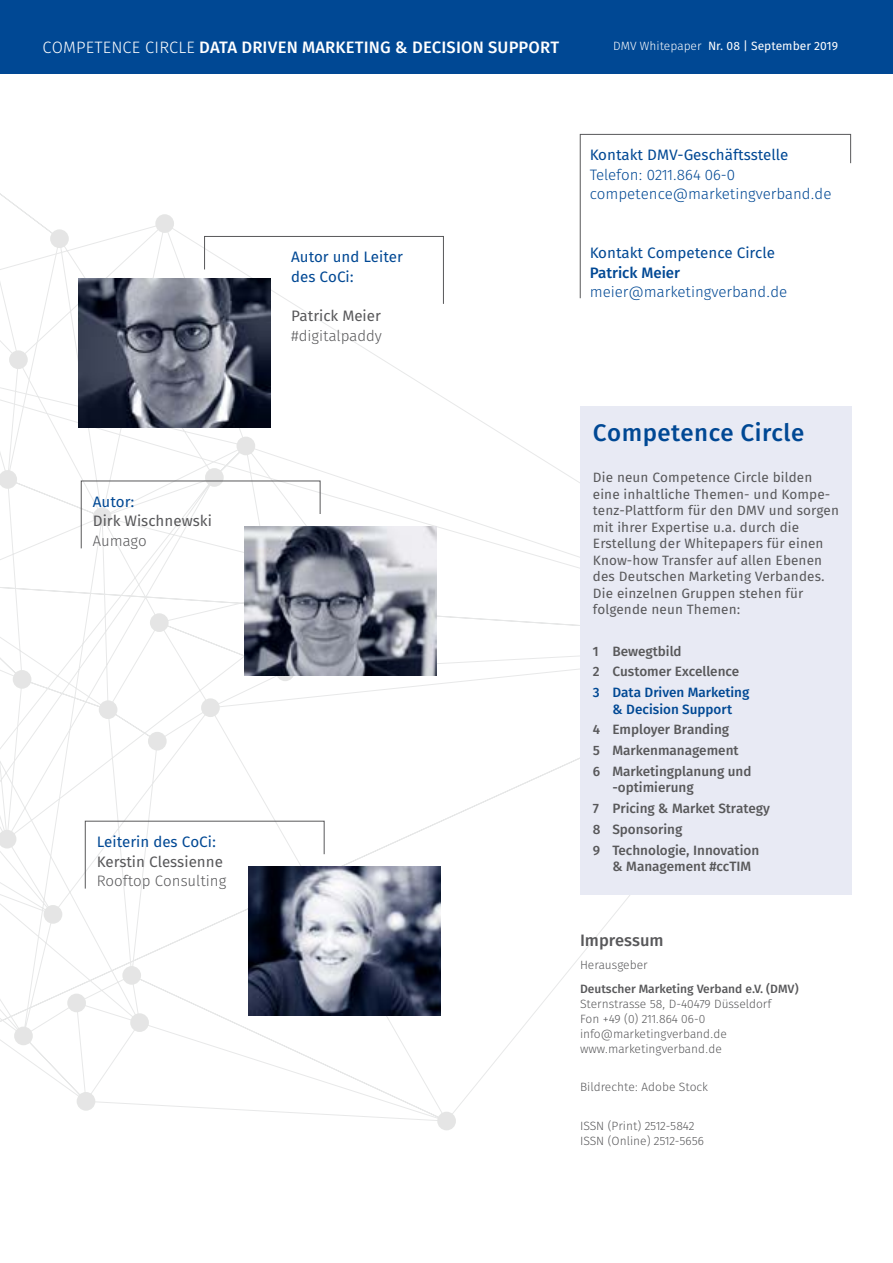
<style>
.page{position:relative;width:893px;height:1263px;background:#fff}
.page>*{position:absolute;margin:0;border:0;box-sizing:border-box;transform-origin:0 0}
.t1{font:24px "Fira Sans OT Medium";letter-spacing:.02em;color:#004894}
.t2{font:16.5px "Fira Sans OT Medium";letter-spacing:.01em;color:#fff}
.t3{font:16.5px "Fira Sans OT Medium";color:#58585a}
.t4{font:15.15px/19.5px "Fira Sans OT";color:#004894}
.t5{font:15.15px/19.5px "Fira Sans OT Light";color:#004894}
.t6{font:15.15px "Fira Sans OT";color:#58585a}
.t7{font:15.15px "Fira Sans OT Light";color:#58585a}
.t8{font:15.15px "Fira Sans OT Medium";color:#004894}
.t9{font:13.5px/16.5px "Fira Sans OT";letter-spacing:.01em;color:#58585a}
.t10{font:13.5px/20.7px "Fira Sans OT Medium";color:#58585a}
.t11{font:13.5px/16.5px "Fira Sans OT Medium";color:#004894;text-align:center}
.t12{font:12px/15px "Fira Sans OT Light";color:#58585a}
.t13{font:12px "Fira Sans OT Medium";color:#58585a}
.t14{font:12px "Fira Sans OT";color:#fff}
.s1{font-family:"Fira Sans OT Light"}
</style>
<div class="page">
<svg style="left:0;top:226px;width:461px;height:904px"></svg>
<div style="left:99px;top:700px;width:18px;height:19px;background:#e5e5e5;border-radius:50%"></div>
<div style="left:148px;top:732px;width:19px;height:18px;background:#e5e5e5;border-radius:50%"></div>
<div style="left:201px;top:698px;width:19px;height:19px;background:#e5e5e5;border-radius:50%"></div>
<div style="left:150px;top:613px;width:19px;height:19px;background:#e5e5e5;border-radius:50%"></div>
<div style="left:205px;top:468px;width:19px;height:19px;background:#e5e5e5;border-radius:50%"></div>
<svg style="left:276px;top:662px;width:19px;height:19px"></svg>
<div style="left:437px;top:1112px;width:19px;height:18px;background:#e5e5e5;border-radius:50%"></div>
<div style="left:236px;top:437px;width:19px;height:18px;background:#e5e5e5;border-radius:50%"></div>
<div style="left:50px;top:229px;width:19px;height:19px;background:#e5e5e5;border-radius:50%"></div>
<div style="left:155px;top:214px;width:19px;height:19px;background:#e5e5e5;border-radius:50%"></div>
<svg style="left:0;top:193px;width:61px;height:655px"></svg>
<div style="left:44px;top:905px;width:18px;height:19px;background:#e5e5e5;border-radius:50%"></div>
<div style="left:67px;top:993px;width:19px;height:19px;background:#e5e5e5;border-radius:50%"></div>
<div style="left:122px;top:966px;width:19px;height:19px;background:#e5e5e5;border-radius:50%"></div>
<div style="left:130px;top:1013px;width:19px;height:19px;background:#e5e5e5;border-radius:50%"></div>
<div style="left:77px;top:1092px;width:18px;height:19px;background:#e5e5e5;border-radius:50%"></div>
<div style="left:14px;top:1026px;width:19px;height:19px;background:#e5e5e5;border-radius:50%"></div>
<div style="left:580px;top:406px;width:271px;height:489px;background:#e8eaf4"></div>
<svg style="left:84px;top:820px;width:241px;height:69px"></svg>
<svg style="left:579px;top:133px;width:272px;height:166px"></svg>
<div style="left:0;top:0;width:893px;height:73px;background:#004894"></div>
<img style="left:79px;top:279px;width:191px;height:148px">
<img style="left:249px;top:866px;width:191px;height:149px">
<svg style="left:204px;top:236px;width:240px;height:69px"></svg>
<svg style="left:80px;top:480px;width:241px;height:69px"></svg>
<img style="left:245px;top:526px;width:191px;height:149px">
<p class="t2" style="left:43px;top:36px;width:518px"><span class="s1">COMPETENCE CIRCLE</span> DATA DRIVEN MARKETING &amp; DECISION SUPPORT</p>
<p class="t14" style="left:613px;top:37px;width:227px"><span class="s1">DMV Whitepaper</span> Nr. 08 | September 2019</p>
<p class="t4" style="left:93px;top:493px;width:43px">Autor:</p>
<p class="t6" style="left:93px;top:511px;width:121px">Dirk Wischnewski</p>
<p class="t7" style="left:93px;top:530px;width:55px">Aumago</p>
<p class="t4" style="left:291px;top:248px;width:113px">Autor und Leiter des CoCi:</p>
<p class="t6" style="left:291px;top:305px;width:91px">Patrick Meier</p>
<p class="t7" style="left:291px;top:325px;width:92px">#digitalpaddy</p>
<p class="t4" style="left:97px;top:833px;width:121px">Leiterin des CoCi:</p>
<p class="t6" style="left:97px;top:851px;width:128px">Kerstin Clessienne</p>
<p class="t7" style="left:97px;top:870px;width:131px">Rooftop Consulting</p>
<p class="t4" style="left:590px;top:146px;width:200px">Kontakt DMV-Geschäftsstelle</p>
<p class="t5" style="left:590px;top:166px;width:243px">Telefon: 0211.864 06-0 competence@marketingverband.de</p>
<p class="t4" style="left:590px;top:244px;width:187px">Kontakt Competence Circle</p>
<p class="t8" style="left:590px;top:262px;width:92px">Patrick Meier</p>
<p class="t5" style="left:590px;top:283px;width:199px">meier@marketingverband.de</p>
<h1 class="t1" style="left:593px;top:415px;width:213px">Competence Circle</h1>
<p class="t9" style="left:593px;top:470px;width:248px">Die neun Competence Circle bilden eine inhaltliche Themen- und Kompe&shy;tenz-Plattform für den DMV und sorgen mit ihrer Expertise u.a. durch die Erstellung der Whitepapers für einen Know-how Transfer auf allen Ebenen des Deutschen Marketing Verbandes.<br>Die einzelnen Gruppen stehen für folgende neun Themen:</p>
<p class="t10" style="left:593px;top:641px;width:148px">1 Bewegtbild<br>2 Customer Excellence</p>
<p class="t11" style="left:593px;top:685px;width:158px">3 Data Driven Marketing &amp; Decision Support</p>
<p class="t10" style="left:593px;top:720px;width:160px">4 Employer Branding<br>5 Markenmanagement<br>6 Marketingplanung und</p>
<p class="t10" style="left:593px;top:778px;width:179px;text-indent:19px">-optimierung<br>7 Pricing &amp; Market Strategy<br>8 Sponsoring<br>9 Technologie, Innovation</p>
<p class="t10" style="left:612px;top:857px;width:140px">&amp; Management #ccTIM</p>
<p class="t3" style="left:580px;top:928px;width:85px">Impressum</p>
<p class="t12" style="left:580px;top:958px;width:69px">Herausgeber</p>
<p class="t13" style="left:580px;top:980px;width:220px">Deutscher Marketing Verband e.V. (DMV)</p>
<p class="t12" style="left:580px;top:997px;width:193px">Sternstrasse 58, D-40479 Düsseldorf<br>Fon +49 (0) 211.864 06-0 info@marketingverband.de www.marketingverband.de</p>
<p class="t12" style="left:580px;top:1080px;width:130px">Bildrechte: Adobe Stock</p>
<p class="t12" style="left:580px;top:1119px;width:126px">ISSN (Print) 2512-5842<br>ISSN (Online) 2512-5656</p>
</div>
